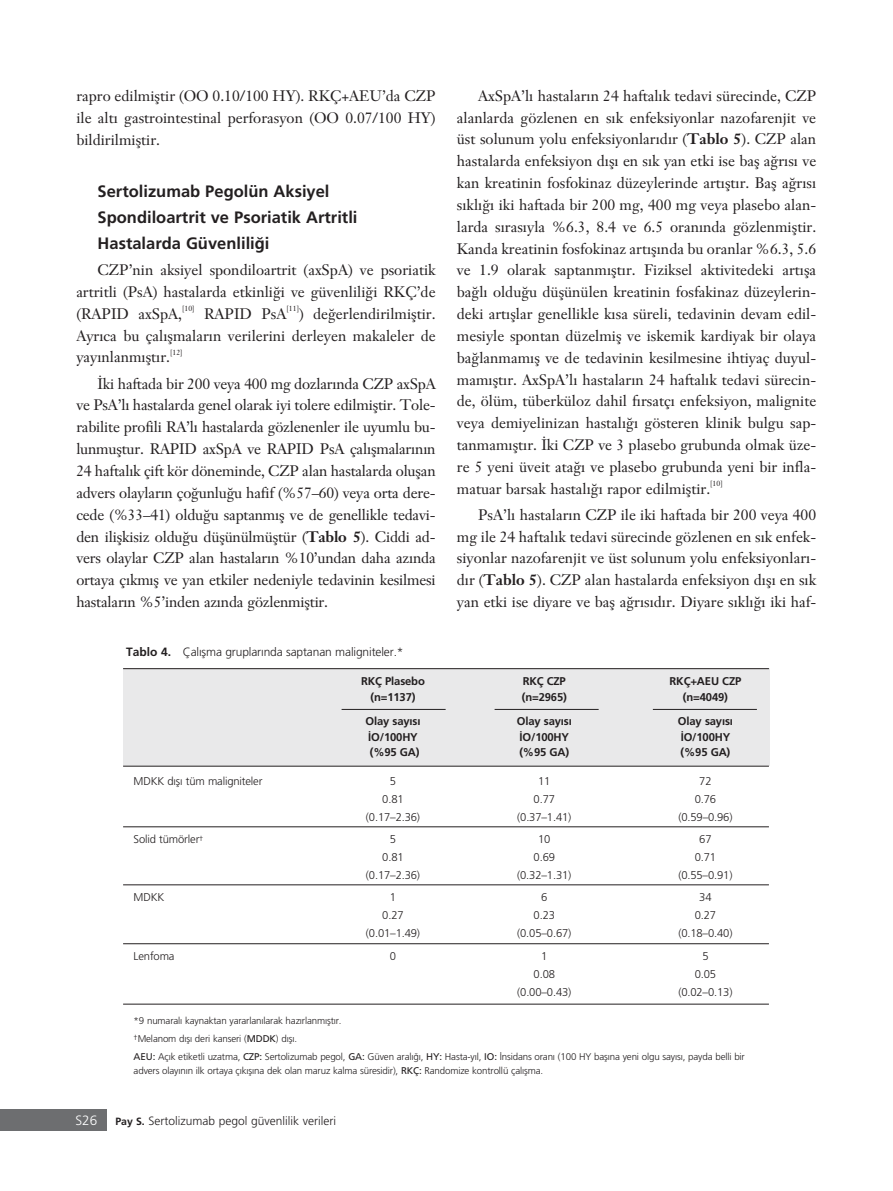
<style>
.page{position:relative;width:893px;height:1191px;background:#fff}
.page>*{position:absolute;margin:0;border:0;box-sizing:border-box;transform-origin:0 0}
.t1{font:700 16.5px/26.1px "Frutiger";color:#231f20}
.t2{font:15px/21.8px "Janson Text";color:#231f20;text-align:justify}
.t3{font:300 13.5px "Frutiger";color:#fff}
.t4{font:300 12px "Frutiger";color:#231f20}
.t5{font:300 11.25px "Frutiger";letter-spacing:-.015em;color:#231f20}
.t6{font:700 11.25px "Frutiger";letter-spacing:-.015em;color:#231f20}
.t7{font:300 9.75px/17.9px "Frutiger";letter-spacing:-.015em;color:#231f20}
.t8{font:7.5px "Janson Text";color:#231f20}
.s1{font-weight:700}
.s2{font-weight:400}
.s3{font-weight:700;font-size:10.5px}
</style>
<div class="page">
<div style="left:0;top:1109px;width:106px;height:22px;background:#6d6e70"></div>
<div style="left:123px;top:668px;width:646px;height:98px;background:#e9e9ea"></div>
<hr style="left:123px;top:668px;width:646px;height:1px;background:#231f20">
<hr style="left:123px;top:766px;width:646px;height:1px;background:#231f20">
<hr style="left:123px;top:826px;width:646px;height:1px;background:#231f20">
<hr style="left:123px;top:884px;width:646px;height:1px;background:#231f20">
<hr style="left:123px;top:943px;width:646px;height:1px;background:#231f20">
<hr style="left:342px;top:709px;width:104px;height:1px;background:#231f20">
<hr style="left:495px;top:709px;width:104px;height:1px;background:#231f20">
<hr style="left:653px;top:709px;width:104px;height:1px;background:#231f20">
<hr style="left:123px;top:1003px;width:646px;height:1px;background:#231f20">
<p class="t2" style="left:76px;top:86px;width:361px">rapro edilmifltir (OO 0.10/100 HY). RKÇ+AEU’da CZP ile alt› gastrointestinal perforasyon (OO 0.07/100 HY) bildirilmifltir.</p>
<p class="t1" style="left:98px;top:179px;width:261px">Sertolizumab Pegolün Aksiyel<br>Spondiloartrit ve Psoriatik Artritli<br>Hastalarda Güvenlili¤i</p>
<p class="t2" style="left:76px;top:260px;width:361px;text-indent:21px">CZP’nin aksiyel spondiloartrit (axSpA) ve psoriatik artritli (PsA) hastalarda etkinli¤i ve güvenlili¤i RKÇ’de (RAPID axSpA,</p>
<p class="t8" style="left:182px;top:306px;width:14px">[10]</p>
<p class="t2" style="left:204px;top:304px;width:84px">RAPID PsA</p>
<p class="t8" style="left:286px;top:306px;width:14px">[11]</p>
<p class="t2" style="left:76px;top:304px;width:361px;text-indent:223px">) de¤erlendirilmifltir.<br>Ayr›ca bu çal›flmalar›n verilerini derleyen makaleler de yay›nlanm›flt›r.</p>
<p class="t8" style="left:170px;top:349px;width:14px">[12]</p>
<p class="t2" style="left:76px;top:374px;width:361px;text-indent:21px">‹ki haftada bir 200 veya 400 mg dozlar›nda CZP axSpA ve PsA’l› hastalarda genel olarak iyi tolere edilmifltir. Tole&shy;rabilite profili RA’l› hastalarda gözlenenler ile uyumlu bu&shy;lunmufltur. RAPID axSpA ve RAPID PsA çal›flmalar›n›n 24 haftal›k çift kör döneminde, CZP alan hastalarda oluflan advers olaylar›n ço¤unlu¤u hafif (%57–60) veya orta dere&shy;cede (%33–41) oldu¤u saptanm›fl ve de genellikle tedavi&shy;den iliflkisiz oldu¤u düflünülmüfltür (<span class="s1">Tablo 5</span>). Ciddi ad&shy;vers olaylar CZP alan hastalar›n %10’undan daha az›nda ortaya ç›km›fl ve yan etkiler nedeniyle tedavinin kesilmesi hastalar›n %5’inden az›nda gözlenmifltir.</p>
<p class="t4" style="left:126px;top:647px;width:279px"><span class="s1">Tablo 4.</span> Çal›flma gruplar›nda saptanan maligniteler.*</p>
<p class="t2" style="left:457px;top:86px;width:361px;text-indent:21px">AxSpA’l› hastalar›n 24 haftal›k tedavi sürecinde, CZP alanlarda gözlenen en s›k enfeksiyonlar nazofarenjit ve üst solunum yolu enfeksiyonlar›d›r (<span class="s1">Tablo 5</span>). CZP alan hastalarda enfeksiyon d›fl› en s›k yan etki ise bafl a¤r›s› ve kan kreatinin fosfokinaz düzeylerinde art›flt›r. Bafl a¤r›s› s›kl›¤› iki haftada bir 200 mg, 400 mg veya plasebo alan&shy;larda s›ras›yla %6.3, 8.4 ve 6.5 oran›nda gözlenmifltir.<br>Kanda kreatinin fosfokinaz art›fl›nda bu oranlar %6.3, 5.6 ve 1.9 olarak saptanm›flt›r. Fiziksel aktivitedeki art›fla ba¤l› oldu¤u düflünülen kreatinin fosfakinaz düzeylerin&shy;deki art›fllar genellikle k›sa süreli, tedavinin devam edil&shy;mesiyle spontan düzelmifl ve iskemik kardiyak bir olaya ba¤lanmam›fl ve de tedavinin kesilmesine ihtiyaç duyul&shy;mam›flt›r. AxSpA’l› hastalar›n 24 haftal›k tedavi sürecin&shy;de, ölüm, tüberküloz dahil f›rsatç› enfeksiyon, malignite veya demiyelinizan hastal›¤› gösteren klinik bulgu sap&shy;tanmam›flt›r. ‹ki CZP ve 3 plasebo grubunda olmak üze&shy;re 5 yeni üveit ata¤› ve plasebo grubunda yeni bir infla&shy;matuar barsak hastal›¤› rapor edilmifltir.</p>
<p class="t8" style="left:710px;top:481px;width:14px">[10]</p>
<p class="t2" style="left:457px;top:505px;width:361px;text-indent:21px">PsA’l› hastalar›n CZP ile iki haftada bir 200 veya 400 mg ile 24 haftal›k tedavi sürecinde gözlenen en s›k enfek&shy;siyonlar nazofarenjit ve üst solunum yolu enfeksiyonlar›- d›r (<span class="s1">Tablo 5</span>). CZP alan hastalarda enfeksiyon d›fl› en s›k yan etki ise diyare ve bafl a¤r›s›d›r. Diyare s›kl›¤› iki haf-</p>
<p class="t6" style="left:361px;top:676px;width:65px">RKÇ Plasebo</p>
<p class="t6" style="left:523px;top:676px;width:45px">RKÇ CZP</p>
<p class="t6" style="left:670px;top:676px;width:73px">RKÇ+AEU CZP</p>
<p class="t6" style="left:370px;top:692px;width:47px">(n=1137)</p>
<p class="t6" style="left:522px;top:692px;width:47px">(n=2965)</p>
<p class="t6" style="left:683px;top:692px;width:47px">(n=4049)</p>
<p class="t6" style="left:365px;top:716px;width:57px">Olay say›s›</p>
<p class="t6" style="left:517px;top:716px;width:57px">Olay say›s›</p>
<p class="t6" style="left:678px;top:716px;width:57px">Olay say›s›</p>
<p class="t6" style="left:368px;top:732px;width:51px">‹O/100HY</p>
<p class="t6" style="left:519px;top:732px;width:51px">‹O/100HY</p>
<p class="t6" style="left:681px;top:732px;width:51px">‹O/100HY</p>
<p class="t6" style="left:370px;top:747px;width:51px">(%95 GA)</p>
<p class="t6" style="left:519px;top:747px;width:51px">(%95 GA)</p>
<p class="t6" style="left:681px;top:747px;width:51px">(%95 GA)</p>
<p class="t5" style="left:134px;top:776px;width:130px">MDKK d›fl› tüm maligniteler</p>
<p class="t5" style="left:390px;top:776px;width:8px">5</p>
<p class="t5" style="left:538px;top:776px;width:14px">11</p>
<p class="t5" style="left:699px;top:776px;width:14px">72</p>
<p class="t5" style="left:382px;top:794px;width:23px">0.81</p>
<p class="t5" style="left:534px;top:794px;width:23px">0.77</p>
<p class="t5" style="left:695px;top:794px;width:23px">0.76</p>
<p class="t5" style="left:366px;top:812px;width:56px">(0.17–2.36)</p>
<p class="t5" style="left:517px;top:812px;width:56px">(0.37–1.41)</p>
<p class="t5" style="left:678px;top:812px;width:56px">(0.59–0.96)</p>
<p class="t5" style="left:134px;top:834px;width:71px">Solid tümörler<sup>†</sup></p>
<p class="t5" style="left:390px;top:834px;width:8px">5</p>
<p class="t5" style="left:538px;top:834px;width:14px">10</p>
<p class="t5" style="left:699px;top:834px;width:14px">67</p>
<p class="t5" style="left:382px;top:852px;width:23px">0.81</p>
<p class="t5" style="left:534px;top:852px;width:23px">0.69</p>
<p class="t5" style="left:695px;top:852px;width:23px">0.71</p>
<p class="t5" style="left:366px;top:870px;width:56px">(0.17–2.36)</p>
<p class="t5" style="left:517px;top:870px;width:56px">(0.32–1.31)</p>
<p class="t5" style="left:678px;top:870px;width:56px">(0.55–0.91)</p>
<p class="t5" style="left:134px;top:893px;width:32px">MDKK</p>
<p class="t5" style="left:390px;top:893px;width:8px">1</p>
<p class="t5" style="left:541px;top:893px;width:8px">6</p>
<p class="t5" style="left:699px;top:893px;width:14px">34</p>
<p class="t5" style="left:382px;top:911px;width:23px">0.27</p>
<p class="t5" style="left:534px;top:911px;width:23px">0.23</p>
<p class="t5" style="left:695px;top:911px;width:23px">0.27</p>
<p class="t5" style="left:366px;top:929px;width:56px">(0.01–1.49)</p>
<p class="t5" style="left:517px;top:929px;width:56px">(0.05–0.67)</p>
<p class="t5" style="left:678px;top:929px;width:56px">(0.18–0.40)</p>
<p class="t5" style="left:134px;top:951px;width:42px">Lenfoma</p>
<p class="t5" style="left:390px;top:951px;width:8px">0</p>
<p class="t5" style="left:541px;top:951px;width:8px">1</p>
<p class="t5" style="left:702px;top:951px;width:8px">5</p>
<p class="t5" style="left:534px;top:969px;width:23px">0.08</p>
<p class="t5" style="left:695px;top:969px;width:23px">0.05</p>
<p class="t5" style="left:517px;top:987px;width:56px">(0.00–0.43)</p>
<p class="t5" style="left:678px;top:987px;width:56px">(0.02–0.13)</p>
<p class="t7" style="left:134px;top:1012px;width:613px">*9 numaral› kaynaktan yararlan›larak haz›rlanm›flt›r.<br><sup>†</sup>Melanom d›fl› deri kanseri (<span class="s2">MDDK</span>) d›fl›.<br><span class="s2">AEU:</span> Aç›k etiketli uzatma, <span class="s2">CZP:</span> Sertolizumab pegol, <span class="s2">GA:</span> Güven aral›¤›, <span class="s2">HY:</span> Hasta-y›l, <span class="s2">IO:</span> ‹nsidans oran› (100 HY bafl›na yeni olgu say›s›, payda belli bir</p>
<p class="t7" style="left:134px;top:1062px;width:411px">advers olay›n›n ilk ortaya ç›k›fl›na dek olan maruz kalma süresidir), <span class="s2">RKÇ:</span> Randomize kontrollü çal›flma.</p>
<p class="t3" style="left:75px;top:1115px;width:23px">S26</p>
<p class="t4" style="left:115px;top:1116px;width:222px"><span class="s3">Pay S.</span> Sertolizumab pegol güvenlilik verileri</p>
</div>
